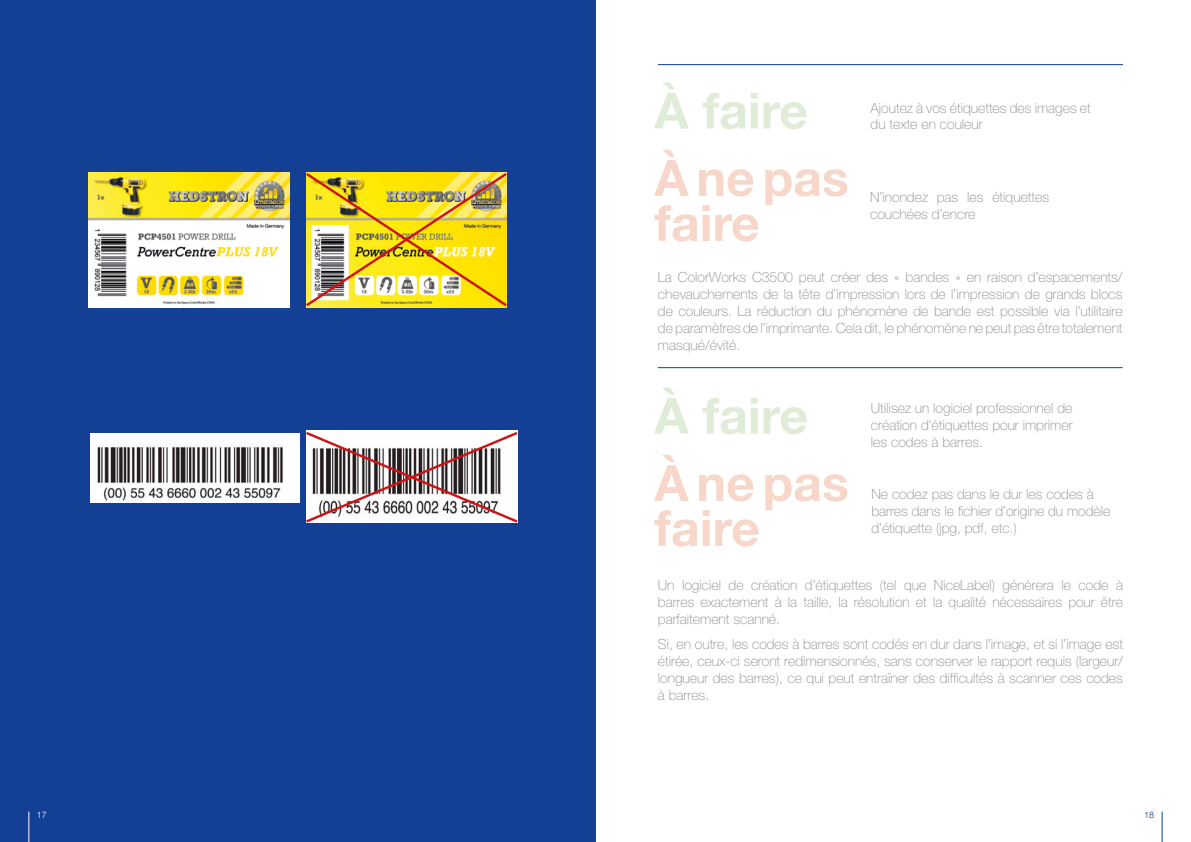
<style>
.page{position:relative;width:1191px;height:842px;background:#fff}
.page>*{position:absolute;margin:0;border:0;box-sizing:border-box;transform-origin:0 0}
.t1{font:700 50px/45px "Helvetica Neue LT Com";color:#f6d7c9}
.t2{font:700 50px "Helvetica Neue LT Com";color:#e1ecd8}
.t3{font:100 14px/16.8px "Helvetica Neue";color:#898a8d;text-align:justify}
.t4{font:300 9px "Helvetica Neue LT Com";color:#fff}
.t5{font:300 9px "Helvetica Neue LT Com";color:#134094}
</style>
<div class="page">
<div style="left:0;top:0;width:595px;height:842px;background:#134094"></div>
<hr style="left:28px;top:812px;width:1px;height:30px;background:#fff">
<hr style="left:1161px;top:812px;width:1px;height:30px;background:#134094">
<hr style="left:658px;top:64px;width:465px;height:1px;background:#134094">
<hr style="left:658px;top:367px;width:464px;height:1px;background:#134094">
<img style="left:89px;top:173px;width:200px;height:134px">
<img style="left:306px;top:172px;width:201px;height:136px">
<img style="left:91px;top:434px;width:208px;height:69px">
<svg style="left:306px;top:430px;width:212px;height:93px;background:#c3b7b8"></svg>
<h1 class="t2" style="left:654px;top:79px;width:155px">À faire</h1>
<h1 class="t1" style="left:654px;top:154px;width:196px">À ne pas faire</h1>
<p class="t3" style="left:870px;top:99px;width:222px">Ajoutez à vos étiquettes des images et du texte en couleur</p>
<p class="t3" style="left:870px;top:189px;width:180px">N’inondez pas les étiquettes couchées d’encre</p>
<p class="t3" style="left:658px;top:269px;width:466px">La ColorWorks C3500 peut créer des « bandes » en raison d’espacements/ chevauchements de la tête d’impression lors de l’impression de grands blocs de couleurs. La réduction du phénomène de bande est possible via l’utilitaire de paramètres de l’imprimante. Cela dit, le phénomène ne peut pas être totalement masqué/évité.</p>
<h1 class="t2" style="left:654px;top:384px;width:155px">À faire</h1>
<h1 class="t1" style="left:654px;top:459px;width:196px">À ne pas faire</h1>
<p class="t3" style="left:871px;top:400px;width:203px">Utilisez un logiciel professionnel de création d'étiquettes pour imprimer les codes à barres.</p>
<p class="t3" style="left:871px;top:486px;width:240px;text-align:left">Ne codez pas dans le dur les codes à barres dans le fichier d’origine du modèle d’étiquette (jpg, pdf, etc.)</p>
<p class="t3" style="left:658px;top:577px;width:466px">Un logiciel de création d’étiquettes (tel que NiceLabel) génèrera le code à barres exactement à la taille, la résolution et la qualité nécessaires pour être parfaitement scanné.</p>
<p class="t3" style="left:658px;top:636px;width:466px">Si, en outre, les codes à barres sont codés en dur dans l’image, et si l’image est étirée, ceux-ci seront redimensionnés, sans conserver le rapport requis (largeur/ longueur des barres), ce qui peut entraîner des difficultés à scanner ces codes à barres.</p>
<p class="t4" style="left:37px;top:809px;width:12px">17</p>
<p class="t5" style="left:1144px;top:809px;width:12px">18</p>
</div>
